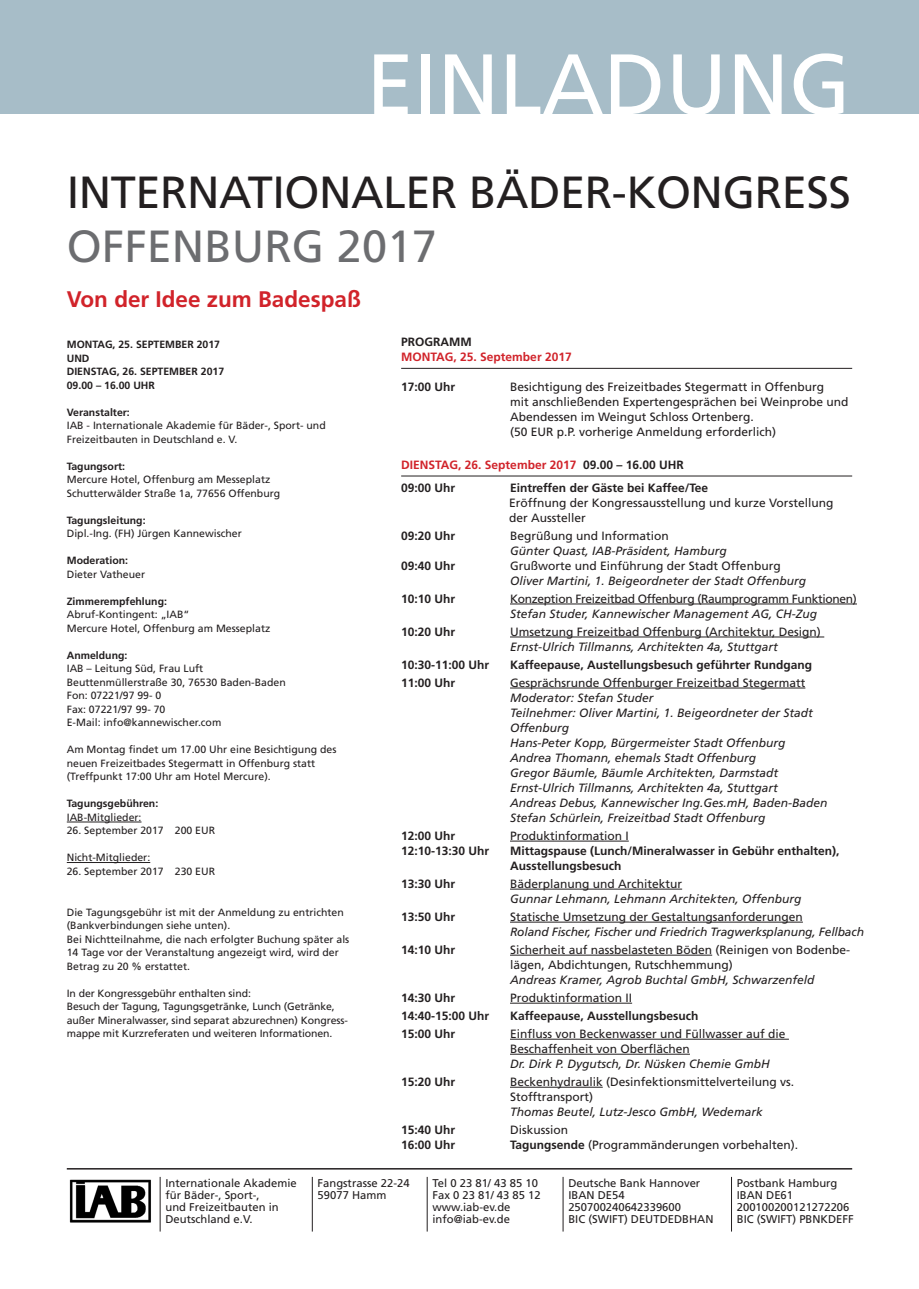
<style>
.page{position:relative;width:919px;height:1289px;background:#fff}
.page>*{position:absolute;margin:0;border:0;box-sizing:border-box;transform-origin:0 0}
.t1{font:85.5px "Frutiger LT Std";color:#fff}
.t2{font:45px "Frutiger LT Std";letter-spacing:-.01em;color:#231f20}
.t3{font:45px "Frutiger LT Std";color:#6c6d70}
.t4{font:700 22.5px "Frutiger LT Std";color:#d1232a}
.t5{font:12px/15px "Frutiger LT Std";color:#231f20}
.t6{font:italic 12px/15px "Frutiger LT Std";color:#231f20}
.t7{font:700 12px/15px "Frutiger LT Std";color:#231f20}
.t8{font:700 12px/22.5px "Frutiger LT Std";color:#d1232a}
.t9{font:12px "Frutiger LT Std";letter-spacing:-.025em;color:#231f20}
.t10{font:11.25px/12px "Frutiger LT Std";color:#231f20}
.t11{font:10.5px/13.5px "Frutiger LT Std";color:#231f20}
.t12{font:700 10.5px/13.5px "Frutiger LT Std";color:#231f20}
.s1{color:#231f20}
.s2{font-weight:700}
</style>
<div class="page">
<div style="left:0;top:0;width:918px;height:114px;background:#a7bdc8"></div>
<hr style="left:67px;top:821px;width:74px;height:1px;background:#231f20">
<hr style="left:67px;top:862px;width:83px;height:1px;background:#231f20">
<hr style="left:510px;top:603px;width:346px;height:1px;background:#231f20">
<hr style="left:510px;top:636px;width:314px;height:1px;background:#231f20">
<hr style="left:510px;top:687px;width:295px;height:1px;background:#231f20">
<hr style="left:510px;top:840px;width:118px;height:1px;background:#231f20">
<hr style="left:510px;top:888px;width:172px;height:1px;background:#231f20">
<hr style="left:510px;top:921px;width:292px;height:1px;background:#231f20">
<hr style="left:510px;top:954px;width:202px;height:1px;background:#231f20">
<hr style="left:510px;top:1002px;width:122px;height:1px;background:#231f20">
<hr style="left:510px;top:1038px;width:278px;height:1px;background:#231f20">
<hr style="left:510px;top:1053px;width:180px;height:1px;background:#231f20">
<hr style="left:510px;top:1086px;width:92px;height:1px;background:#231f20">
<hr style="left:401px;top:368px;width:451px;height:1px;background:#231f20">
<hr style="left:160px;top:1176px;width:1px;height:55px;background:#231f20">
<hr style="left:312px;top:1176px;width:1px;height:55px;background:#231f20">
<hr style="left:426px;top:1176px;width:1px;height:55px;background:#231f20">
<hr style="left:562px;top:1176px;width:1px;height:55px;background:#231f20">
<hr style="left:731px;top:1176px;width:1px;height:55px;background:#231f20">
<hr style="left:67px;top:1167px;width:785px;height:2px;background:#231f20">
<img style="left:69px;top:1179px;width:82px;height:43px">
<hr style="left:401px;top:475px;width:451px;height:1px;background:#231f20">
<h1 class="t1" style="left:366px;top:34px;width:486px">EINLADUNG</h1>
<h2 class="t2" style="left:67px;top:166px;width:785px">INTERNATIONALER BÄDER-KONGRESS</h2>
<h2 class="t3" style="left:67px;top:220px;width:372px">OFFENBURG 2017</h2>
<h3 class="t4" style="left:67px;top:286px;width:295px">Von der Idee zum Badespaß</h3>
<p class="t12" style="left:67px;top:338px;width:159px">MONTAG, 25. SEPTEMBER 2017<br>UND<br>DIENSTAG, 26. SEPTEMBER 2017<br>09.00 – 16.00 UHR</p>
<p class="t12" style="left:67px;top:405px;width:65px">Veranstalter:</p>
<p class="t11" style="left:67px;top:419px;width:260px">IAB - Internationale Akademie für Bäder-, Sport- und<br>Freizeitbauten in Deutschland e. V.</p>
<p class="t12" style="left:67px;top:459px;width:60px">Tagungsort:</p>
<p class="t11" style="left:67px;top:473px;width:215px">Mercure Hotel, Offenburg am Messeplatz<br>Schutterwälder Straße 1a, 77656 Offenburg</p>
<p class="t12" style="left:67px;top:513px;width:80px">Tagungsleitung:</p>
<p class="t11" style="left:67px;top:527px;width:177px">Dipl.-Ing. (FH) Jürgen Kannewischer</p>
<p class="t12" style="left:67px;top:554px;width:63px">Moderation:</p>
<p class="t11" style="left:67px;top:567px;width:80px">Dieter Vatheuer</p>
<p class="t12" style="left:67px;top:594px;width:102px">Zimmerempfehlung:</p>
<p class="t11" style="left:67px;top:608px;width:205px">Abruf-Kontingent: „IAB“<br>Mercure Hotel, Offenburg am Messeplatz</p>
<p class="t12" style="left:67px;top:648px;width:62px">Anmeldung:</p>
<p class="t11" style="left:67px;top:662px;width:220px">IAB – Leitung Süd, Frau Luft<br>Beuttenmüllerstraße 30, 76530 Baden-Baden<br>Fon: 07221/97 99- 0<br>Fax: 07221/97 99- 70<br>E-Mail: info@kannewischer.com</p>
<p class="t11" style="left:67px;top:743px;width:271px">Am Montag findet um 17.00 Uhr eine Besichtigung des neuen Freizeitbades Stegermatt in Offenburg statt (Treffpunkt 17:00 Uhr am Hotel Mercure).</p>
<p class="t12" style="left:67px;top:797px;width:93px">Tagungsgebühren:</p>
<p class="t11" style="left:67px;top:810px;width:76px">IAB-Mitglieder:</p>
<p class="t11" style="left:67px;top:824px;width:150px">26. September 2017 200 EUR</p>
<p class="t11" style="left:67px;top:851px;width:85px">Nicht-Mitglieder:</p>
<p class="t11" style="left:67px;top:864px;width:150px">26. September 2017 230 EUR</p>
<p class="t11" style="left:67px;top:905px;width:284px">Die Tagungsgebühr ist mit der Anmeldung zu entrichten (Bankverbindungen siehe unten).<br>Bei Nichtteilnahme, die nach erfolgter Buchung später als 14 Tage vor der Veranstaltung angezeigt wird, wird der Betrag zu 20 % erstattet.</p>
<p class="t11" style="left:67px;top:986px;width:282px">In der Kongressgebühr enthalten sind:<br>Besuch der Tagung, Tagungsgetränke, Lunch (Getränke, außer Mineralwasser, sind separat abzurechnen) Kongress&shy;mappe mit Kurzreferaten und weiteren Informationen.</p>
<p class="t7" style="left:401px;top:334px;width:72px">PROGRAMM</p>
<p class="t8" style="left:401px;top:346px;width:172px">MONTAG, 25. September 2017</p>
<p class="t7" style="left:401px;top:379px;width:56px">17:00 Uhr</p>
<p class="t5" style="left:510px;top:379px;width:340px">Besichtigung des Freizeitbades Stegermatt in Offenburg<br>mit anschließenden Expertengesprächen bei Weinprobe und Abendessen im Weingut Schloss Ortenberg.<br>(50 EUR p.P. vorherige Anmeldung erforderlich)</p>
<p class="t8" style="left:401px;top:454px;width:284px">DIENSTAG, 26. September 2017 <span class="s1">09.00 – 16.00 UHR<br>09:00 Uhr</span></p>
<p class="t7" style="left:510px;top:480px;width:200px">Eintreffen der Gäste bei Kaffee/Tee</p>
<p class="t5" style="left:509px;top:495px;width:325px">Eröffnung der Kongressausstellung und kurze Vorstellung der Aussteller</p>
<p class="t7" style="left:401px;top:528px;width:56px">09:20 Uhr</p>
<p class="t5" style="left:510px;top:528px;width:160px">Begrüßung und Information</p>
<p class="t6" style="left:510px;top:543px;width:218px">Günter Quast, IAB-Präsident, Hamburg</p>
<p class="t7" style="left:401px;top:558px;width:56px">09:40 Uhr</p>
<p class="t5" style="left:510px;top:558px;width:272px">Grußworte und Einführung der Stadt Offenburg</p>
<p class="t6" style="left:510px;top:573px;width:297px">Oliver Martini, 1. Beigeordneter der Stadt Offenburg</p>
<p class="t7" style="left:401px;top:591px;width:56px">10:10 Uhr</p>
<p class="t9" style="left:510px;top:591px;width:348px">Konzeption Freizeitbad Offenburg (Raumprogramm Funktionen)</p>
<p class="t6" style="left:510px;top:606px;width:308px">Stefan Studer, Kannewischer Management AG, CH-Zug</p>
<p class="t7" style="left:401px;top:624px;width:56px">10:20 Uhr</p>
<p class="t5" style="left:510px;top:624px;width:312px">Umsetzung Freizeitbad Offenburg (Architektur, Design)</p>
<p class="t6" style="left:510px;top:639px;width:269px">Ernst-Ulrich Tillmanns, Architekten 4a, Stuttgart</p>
<p class="t7" style="left:401px;top:657px;width:90px">10:30-11:00 Uhr</p>
<p class="t7" style="left:510px;top:657px;width:303px">Kaffeepause, Austellungsbesuch geführter Rundgang</p>
<p class="t7" style="left:401px;top:675px;width:56px">11:00 Uhr</p>
<p class="t5" style="left:510px;top:675px;width:297px">Gesprächsrunde Offenburger Freizeitbad Stegermatt</p>
<p class="t6" style="left:510px;top:690px;width:319px">Moderator: Stefan Studer<br>Teilnehmer: Oliver Martini, 1. Beigeordneter der Stadt Offenburg<br>Hans-Peter Kopp, Bürgermeister Stadt Offenburg Andrea Thomann, ehemals Stadt Offenburg<br>Gregor Bäumle, Bäumle Architekten, Darmstadt Ernst-Ulrich Tillmanns, Architekten 4a, Stuttgart<br>Andreas Debus, Kannewischer Ing.Ges.mH, Baden-Baden Stefan Schürlein, Freizeitbad Stadt Offenburg</p>
<p class="t7" style="left:401px;top:828px;width:56px">12:00 Uhr</p>
<p class="t5" style="left:510px;top:828px;width:120px">Produktinformation I</p>
<p class="t7" style="left:401px;top:843px;width:90px">12:10-13:30 Uhr</p>
<p class="t7" style="left:510px;top:843px;width:331px">Mittagspause (Lunch/Mineralwasser in Gebühr enthalten),<br>Ausstellungsbesuch</p>
<p class="t7" style="left:401px;top:876px;width:56px">13:30 Uhr</p>
<p class="t5" style="left:510px;top:876px;width:174px">Bäderplanung und Architektur</p>
<p class="t6" style="left:510px;top:891px;width:293px">Gunnar Lehmann, Lehmann Architekten, Offenburg</p>
<p class="t7" style="left:401px;top:909px;width:56px">13:50 Uhr</p>
<p class="t5" style="left:510px;top:909px;width:294px">Statische Umsetzung der Gestaltungsanforderungen</p>
<p class="t6" style="left:510px;top:924px;width:355px">Roland Fischer, Fischer und Friedrich Tragwerksplanung, Fellbach</p>
<p class="t7" style="left:401px;top:942px;width:56px">14:10 Uhr</p>
<p class="t5" style="left:510px;top:942px;width:342px">Sicherheit auf nassbelasteten Böden (Reinigen von Bodenbe&shy;lägen, Abdichtungen, Rutschhemmung)</p>
<p class="t6" style="left:510px;top:972px;width:306px">Andreas Kramer, Agrob Buchtal GmbH, Schwarzenfeld</p>
<p class="t7" style="left:401px;top:990px;width:56px">14:30 Uhr</p>
<p class="t5" style="left:510px;top:990px;width:124px">Produktinformation II</p>
<p class="t7" style="left:401px;top:1008px;width:90px">14:40-15:00 Uhr</p>
<p class="t7" style="left:510px;top:1008px;width:190px">Kaffeepause, Ausstellungsbesuch</p>
<p class="t7" style="left:401px;top:1026px;width:56px">15:00 Uhr</p>
<p class="t5" style="left:510px;top:1026px;width:277px">Einfluss von Beckenwasser und Füllwasser auf die<br>Beschaffenheit von Oberflächen</p>
<p class="t6" style="left:510px;top:1056px;width:261px">Dr. Dirk P. Dygutsch, Dr. Nüsken Chemie GmbH</p>
<p class="t7" style="left:401px;top:1074px;width:56px">15:20 Uhr</p>
<p class="t5" style="left:510px;top:1074px;width:286px">Beckenhydraulik (Desinfektionsmittelverteilung vs.<br>Stofftransport)</p>
<p class="t6" style="left:510px;top:1104px;width:254px">Thomas Beutel, Lutz-Jesco GmbH, Wedemark</p>
<p class="t7" style="left:401px;top:1122px;width:56px">15:40 Uhr</p>
<p class="t5" style="left:510px;top:1122px;width:60px">Diskussion</p>
<p class="t7" style="left:401px;top:1137px;width:56px">16:00 Uhr</p>
<p class="t5" style="left:510px;top:1137px;width:290px"><span class="s2">Tagungsende</span> (Programmänderungen vorbehalten).</p>
<p class="t10" style="left:165px;top:1176px;width:133px">Internationale Akademie für Bäder-, Sport-,<br>und Freizeitbauten in<br>Deutschland e.V.</p>
<p class="t10" style="left:317px;top:1176px;width:93px">Fangstrasse 22-24<br>59077 Hamm</p>
<p class="t10" style="left:736px;top:1176px;width:118px">Postbank Hamburg<br>IBAN DE61<br>200100200121272206<br>BIC (SWIFT) PBNKDEFF</p>
<p class="t10" style="left:568px;top:1176px;width:147px">Deutsche Bank Hannover<br>IBAN DE54<br>250700240642339600<br>BIC (SWIFT) DEUTDEDBHAN</p>
<p class="t10" style="left:432px;top:1176px;width:110px">Tel 0 23 81/ 43 85 10<br>Fax 0 23 81/ 43 85 12 www.iab-ev.de info@iab-ev.de</p>
</div>
